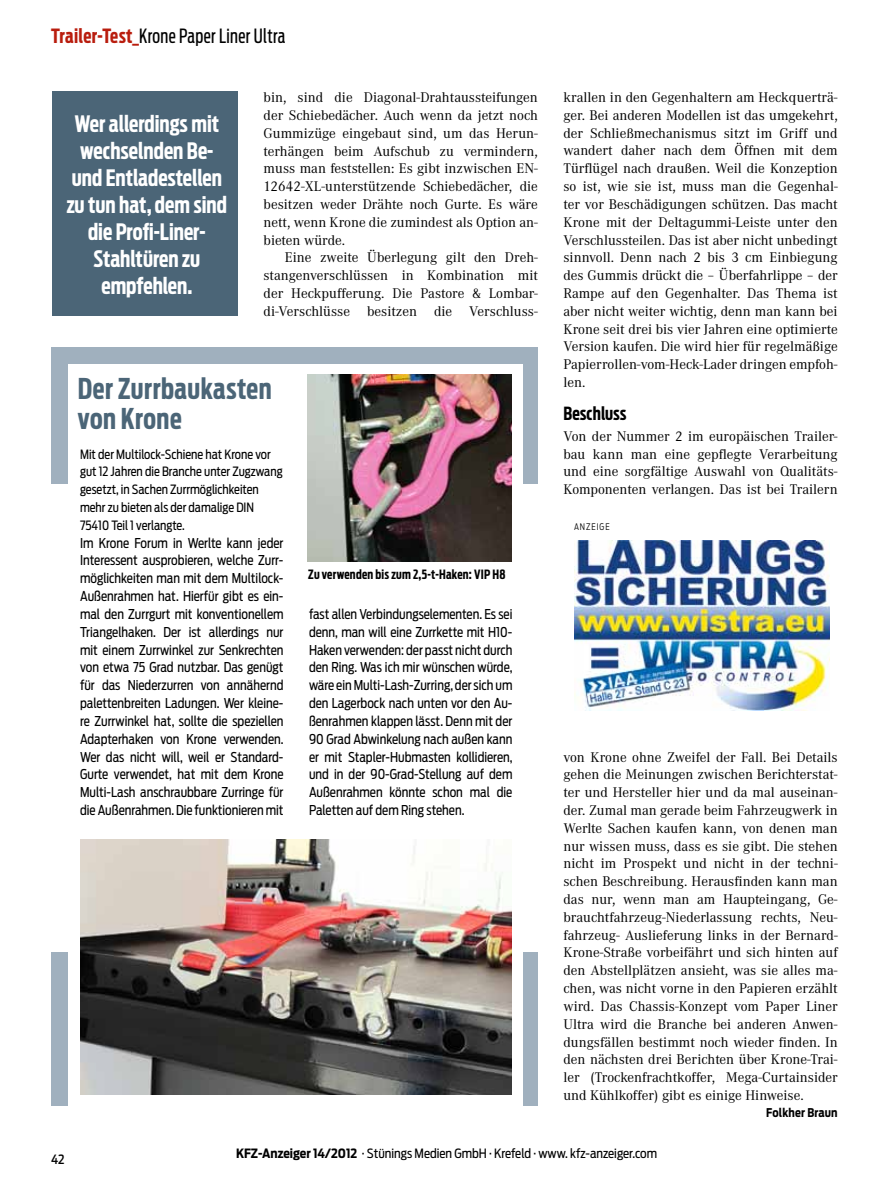
<style>
.page{position:relative;width:893px;height:1191px;background:#fff}
.page>*{position:absolute;margin:0;border:0;box-sizing:border-box;transform-origin:0 0}
.t1{font:700 28.5px/30px "Antenna Extra Cond";letter-spacing:.02em;color:#4b6577}
.t2{font:700 22.5px/27px "Antenna Extra Cond";color:#fff;text-align:center}
.t3{font:19.5px "Antenna Extra Cond";letter-spacing:.02em;color:#000}
.t4{font:700 18px "Antenna Extra Cond";color:#000}
.t5{font:14.55px/17.9px "Corporate A";color:#000;text-align:justify}
.t6{font:13.5px/17.9px "Antenna Cond";color:#000;text-align:justify;scale:.95 1}
.t7{font:12.75px/17.9px "Antenna Cond";color:#000;scale:.95 1}
.t8{font:12.75px "Antenna Cond";color:#000}
.t9{font:700 12.75px "Antenna Extra Cond";letter-spacing:.02em;color:#000}
.t10{font:500 12.75px "Antenna Cond";color:#000}
.t11{font:700 12px "Antenna Cond";letter-spacing:.015em;color:#000;scale:.95 1}
.t12{font:300 9px "Antenna Cond";letter-spacing:.11em;color:#000;scale:.95 1}
.s1{font-weight:700;color:#b91d0e}
.s2{font-weight:700}
</style>
<div class="page">
<div style="left:52px;top:347px;width:486px;height:137px;background:#a0b0be"></div>
<div style="left:51px;top:952px;width:487px;height:154px;background:#a0b0be"></div>
<div style="left:69px;top:364px;width:454px;height:742px;background:#fff"></div>
<img style="left:81px;top:839px;width:431px;height:255px">
<img style="left:308px;top:374px;width:204px;height:187px">
<div style="left:53px;top:91px;width:185px;height:225px;background:#4b6577"></div>
<img style="left:574px;top:540px;width:255px;height:170px">
<h3 class="t3" style="left:51px;top:24px;width:236px"><span class="s1">Trailer-Test_</span>Krone Paper Liner Ultra</h3>
<h2 class="t2" style="left:67px;top:110px;width:162px">Wer allerdings mit wechselnden Be&shy;und Entladestellen zu tun hat, dem sind die Profi-Liner-<br>Stahltüren zu empfehlen.</h2>
<p class="t5" style="left:264px;top:89px;width:276px">bin, sind die Diagonal-Drahtaussteifungen der Schiebedächer. Auch wenn da jetzt noch Gummizüge eingebaut sind, um das Herun&shy;terhängen beim Aufschub zu vermindern, muss man feststellen: Es gibt inzwischen EN-12642-XL-unterstützende Schiebedächer, die besitzen weder Drähte noch Gurte. Es wäre nett, wenn Krone die zumindest als Option an&shy;bieten würde.</p>
<p class="t5" style="left:264px;top:249px;width:276px;text-indent:21px">Eine zweite Überlegung gilt den Dreh&shy;stangenverschlüssen in Kombination mit der Heckpufferung. Die Pastore &amp; Lombar&shy;di-Verschlüsse besitzen die Verschluss-</p>
<h1 class="t1" style="left:78px;top:374px;width:195px">Der Zurrbaukasten von Krone</h1>
<p class="t7" style="left:80px;top:445px;width:215px">Mit der Multilock-Schiene hat Krone vor gut 12 Jahren die Branche unter Zugzwang gesetzt, in Sachen Zurrmöglichkeiten mehr zu bieten als der damalige DIN 75410 Teil 1 verlangte.</p>
<p class="t6" style="left:80px;top:534px;width:216px">Im Krone Forum in Werlte kann jeder Interessent ausprobieren, welche Zurr&shy;möglichkeiten man mit dem Multilock-Außenrahmen hat. Hierfür gibt es ein&shy;mal den Zurrgurt mit konventionellem Triangelhaken. Der ist allerdings nur mit einem Zurrwinkel zur Senkrechten von etwa 75 Grad nutzbar. Das genügt für das Niederzurren von annähernd palettenbreiten Ladungen. Wer kleine&shy;re Zurrwinkel hat, sollte die speziellen Adapterhaken von Krone verwenden.<br>Wer das nicht will, weil er Standard-Gurte verwendet, hat mit dem Krone Multi-Lash anschraubbare Zurringe für die Außenrahmen. Die funktionieren mit</p>
<p class="t9" style="left:308px;top:566px;width:199px">Zu verwenden bis zum 2,5-t-Haken: VIP H8</p>
<p class="t6" style="left:309px;top:605px;width:216px">fast allen Verbindungselementen. Es sei denn, man will eine Zurrkette mit H10- Haken verwenden: der passt nicht durch den Ring. Was ich mir wünschen würde, wäre ein Multi-Lash-Zurring, der sich um den Lagerbock nach unten vor den Au&shy;ßenrahmen klappen lässt. Denn mit der 90 Grad Abwinkelung nach außen kann er mit Stapler-Hubmasten kollidieren, und in der 90-Grad-Stellung auf dem Außenrahmen könnte schon mal die Paletten auf dem Ring stehen.</p>
<p class="t5" style="left:563px;top:89px;width:276px">krallen in den Gegenhaltern am Heckquerträ&shy;ger. Bei anderen Modellen ist das umgekehrt, der Schließmechanismus sitzt im Griff und wandert daher nach dem Öffnen mit dem Türflügel nach draußen. Weil die Konzeption so ist, wie sie ist, muss man die Gegenhal&shy;ter vor Beschädigungen schützen. Das macht Krone mit der Deltagummi-Leiste unter den Verschlussteilen. Das ist aber nicht unbedingt sinnvoll. Denn nach 2 bis 3 cm Einbiegung des Gummis drückt die – Überfahrlippe – der Rampe auf den Gegenhalter. Das Thema ist aber nicht weiter wichtig, denn man kann bei Krone seit drei bis vier Jahren eine optimierte Version kaufen. Die wird hier für regelmäßige Papierrollen-vom-Heck-Lader dringen empfoh&shy;len.</p>
<p class="t4" style="left:563px;top:402px;width:65px">Beschluss</p>
<p class="t5" style="left:563px;top:427px;width:276px">Von der Nummer 2 im europäischen Trailer&shy;bau kann man eine gepflegte Verarbeitung und eine sorgfältige Auswahl von Qualitäts-Komponenten verlangen. Das ist bei Trailern</p>
<p class="t12" style="left:574px;top:522px;width:39px">ANZEIGE</p>
<p class="t5" style="left:563px;top:748px;width:276px">von Krone ohne Zweifel der Fall. Bei Details gehen die Meinungen zwischen Berichterstat&shy;ter und Hersteller hier und da mal auseinan&shy;der. Zumal man gerade beim Fahrzeugwerk in Werlte Sachen kaufen kann, von denen man nur wissen muss, dass es sie gibt. Die stehen nicht im Prospekt und nicht in der techni&shy;schen Beschreibung. Herausfinden kann man das nur, wenn man am Haupteingang, Ge&shy;brauchtfahrzeug-Niederlassung rechts, Neu&shy;fahrzeug- Auslieferung links in der Bernard-Krone-Straße vorbeifährt und sich hinten auf den Abstellplätzen ansieht, was sie alles ma&shy;chen, was nicht vorne in den Papieren erzählt wird. Das Chassis-Konzept vom Paper Liner Ultra wird die Branche bei anderen Anwen&shy;dungsfällen bestimmt noch wieder finden. In den nächsten drei Berichten über Krone-Trai&shy;ler (Trockenfrachtkoffer, Mega-Curtainsider und Kühlkoffer) gibt es einige Hinweise.</p>
<p class="t11" style="left:766px;top:1105px;width:77px">Folkher Braun</p>
<p class="t10" style="left:51px;top:1151px;width:15px">42</p>
<p class="t8" style="left:236px;top:1145px;width:422px"><span class="s2">KFZ-Anzeiger 14/2012</span> · Stünings Medien GmbH · Krefeld · www. kfz-anzeiger.com</p>
</div>
